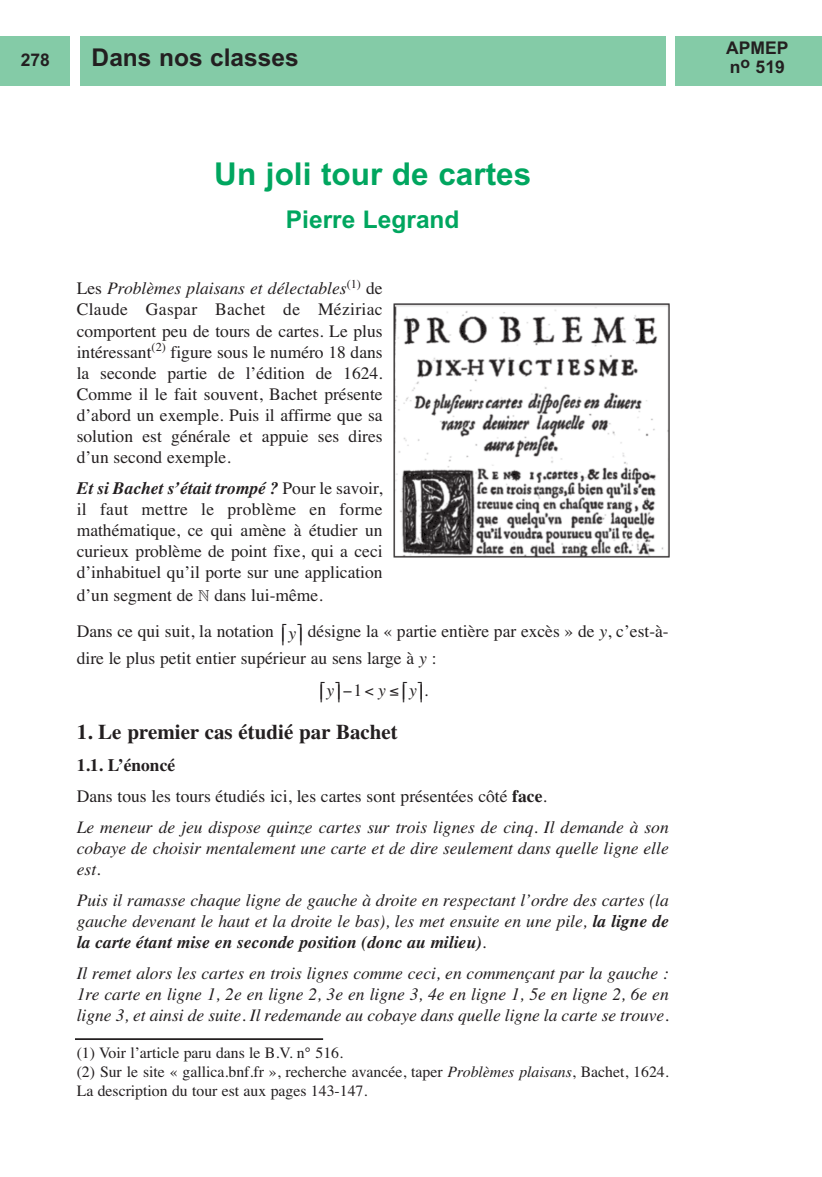
<style>
.page{position:relative;width:822px;height:1177px;background:#fff}
.page>*{position:absolute;margin:0;border:0;box-sizing:border-box;transform-origin:0 0}
.t1{font:700 31.5px "Arial";color:#00a65f}
.t2{font:700 24.5px "Arial";color:#231f20}
.t3{font:700 24.5px "Arial";color:#00a65f}
.t4{font:700 21px "Times";color:#231f20}
.t5{font:italic 17.5px/21px "Times";color:#231f20}
.t6{font:17.5px/21px "Times";color:#231f20;text-align:justify}
.t7{font:700 17.5px/19.6px "Arial";color:#231f20}
.t8{font:15.75px/18.9px "Times";color:#231f20}
.s1{font-style:italic}
.s2{font-weight:700;font-style:italic}
.s3{font-family:"Euclid Math Two";font-size:15.75px}
.s4{font-style:normal}
.s5{font-weight:700;font-style:normal}
.s6{font-weight:700}
</style>
<div class="page">
<div style="left:1px;top:36px;width:69px;height:50px;background:#84cba7"></div>
<div style="left:80px;top:36px;width:585px;height:50px;background:#84cba7"></div>
<div style="left:675px;top:36px;width:147px;height:50px;background:#84cba7"></div>
<hr style="left:75px;top:1037px;width:248px;height:2px;background:#231f20">
<img style="left:393px;top:303px;width:277px;height:254px">
<p class="t7" style="left:21px;top:50px;width:31px">278</p>
<h2 class="t2" style="left:92px;top:44px;width:208px">Dans nos classes</h2>
<p class="t7" style="left:726px;top:38px;width:64px">APMEP n<sup>o</sup> 519</p>
<h1 class="t1" style="left:214px;top:156px;width:318px">Un joli tour de cartes</h1>
<h2 class="t3" style="left:286px;top:205px;width:175px">Pierre Legrand</h2>
<p class="t6" style="left:77px;top:278px;width:307px">Les <span class="s1">Problèmes plaisans et délectables</span><sup>(1)</sup> de Claude Gaspar Bachet de Méziriac comportent peu de tours de cartes. Le plus intéressant<sup>(2)</sup> figure sous le numéro 18 dans la seconde partie de l’édition de 1624.<br>Comme il le fait souvent, Bachet présente d’abord un exemple. Puis il affirme que sa solution est générale et appuie ses dires d’un second exemple.</p>
<p class="t6" style="left:77px;top:477px;width:307px"><span class="s2">Et si Bachet s’était trompé ?</span> Pour le savoir, il faut mettre le problème en forme mathématique, ce qui amène à étudier un curieux problème de point fixe, qui a ceci d’inhabituel qu’il porte sur une application</p>
<p class="t6" style="left:77px;top:577px;width:247px;line-height:35.9px">d’un segment de <span class="s3">N</span> dans lui-même.<br>Dans ce qui suit, la notation</p>
<p class="t6" style="left:77px;top:617px;width:593px;line-height:26.6px;text-indent:231px">désigne la « partie entière par excès » de <span class="s1">y</span>, c’est-à&shy;dire le plus petit entier supérieur au sens large à <span class="s1">y</span> :</p>
<p class="t5" style="left:288px;top:622px;width:9px">y</p>
<p class="t5" style="left:326px;top:679px;width:61px">y<span class="s4">1</span>y</p>
<p class="t5" style="left:409px;top:679px;width:21px">y <span class="s4">.</span></p>
<p class="t4" style="left:77px;top:719px;width:323px">1. Le premier cas étudié par Bachet</p>
<p class="t5" style="left:77px;top:749px;width:593px;line-height:31px"><span class="s5">1.1. L’énoncé<br></span><span class="s4">Dans tous les tours étudiés ici, les cartes sont présentées côté</span> <span class="s5">face</span><span class="s4">.<br></span>Le meneur de jeu dispose quinze cartes sur trois lignes de cinq. Il demande à son</p>
<p class="t5" style="left:77px;top:837px;width:593px">cobaye de choisir mentalement une carte et de dire seulement dans quelle ligne elle est.</p>
<p class="t5" style="left:77px;top:889px;width:593px;text-align:justify">Puis il ramasse chaque ligne de gauche à droite en respectant l’ordre des cartes (la gauche devenant le haut et la droite le bas), les met ensuite en une pile, <span class="s6">la ligne de la carte étant mise en seconde position (donc au milieu)</span>.</p>
<p class="t5" style="left:77px;top:962px;width:593px;text-align:justify">Il remet alors les cartes en trois lignes comme ceci, en commençant par la gauche :<br>1re carte en ligne 1, 2e en ligne 2, 3e en ligne 3, 4e en ligne 1, 5e en ligne 2, 6e en ligne 3, et ainsi de suite. Il redemande au cobaye dans quelle ligne la carte se trouve.</p>
<p class="t8" style="left:77px;top:1042px;width:593px">(1) Voir l’article paru dans le B.V. n° 516.<br>(2) Sur le site « gallica.bnf.fr », recherche avancée, taper <span class="s1">Problèmes plaisans</span>, Bachet, 1624.<br>La description du tour est aux pages 143-147.</p>
</div>
